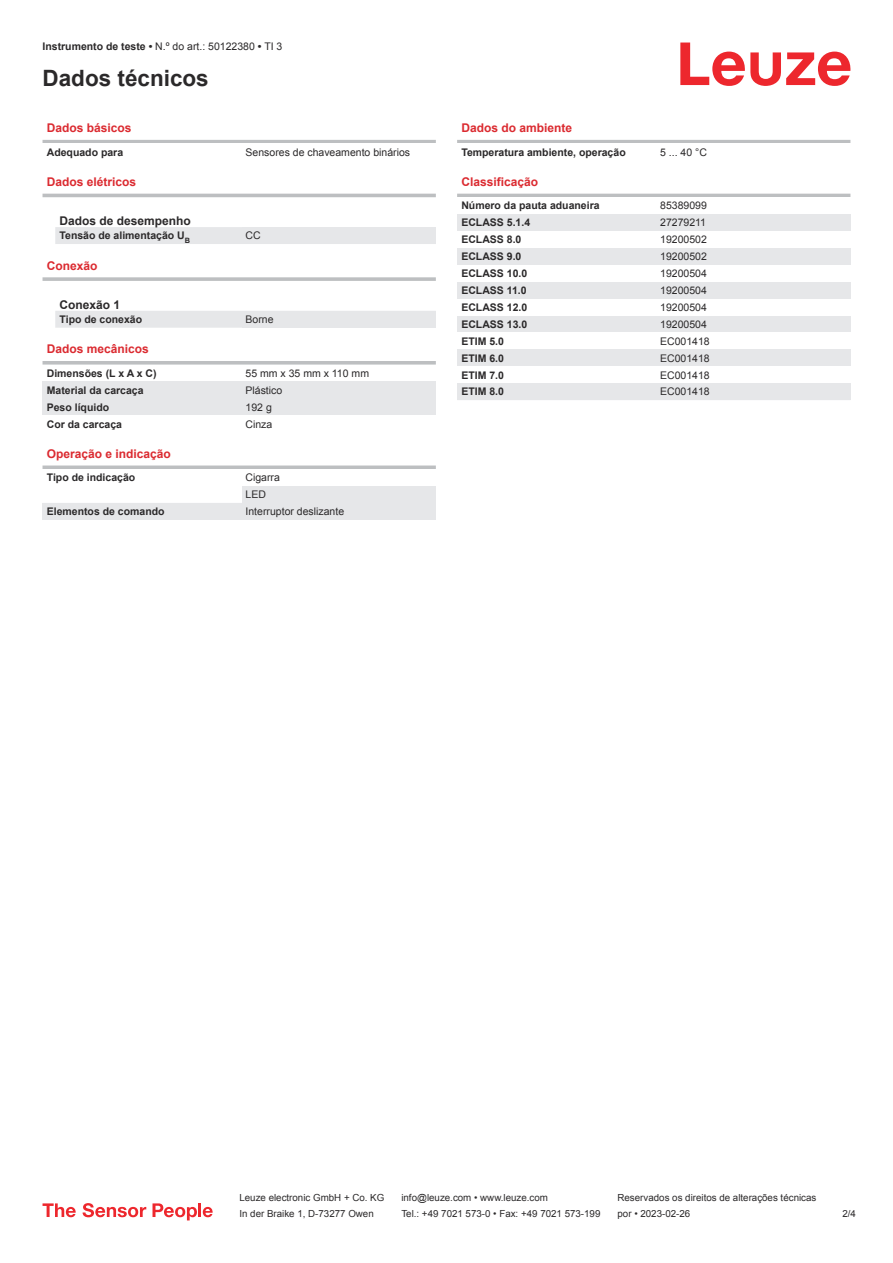
<style>
.page{position:relative;width:893px;height:1263px;background:#fff}
.page>*{position:absolute;margin:0;border:0;box-sizing:border-box;transform-origin:0 0}
.t1{font:700 22.5px "Arial";color:#2b292a}
.t2{font:700 12px "Arial";color:#db2a30}
.t3{font:700 12px "Arial";color:#2b292a}
.t4{font:700 10.5px "Arial";color:#2b292a}
.t5{font:10.5px/17px "Arial";color:#2b292a}
.t6{font:9.75px "Arial";color:#2b292a}
.s1{font-weight:700}
</style>
<div class="page">
<svg style="left:680px;top:43px;width:170px;height:43px"></svg>
<svg style="left:55px;top:227px;width:187px;height:101px"></svg>
<hr style="left:43px;top:140px;width:393px;height:3px;background:#bdbfc1">
<hr style="left:43px;top:194px;width:393px;height:3px;background:#bdbfc1">
<div style="left:242px;top:227px;width:194px;height:17px;background:#e6e7e9"></div>
<div style="left:43px;top:261px;width:393px;height:18px;background:#fff"></div>
<svg style="left:43px;top:277px;width:393px;height:4px;background:#c3c5c7"></svg>
<div style="left:242px;top:311px;width:194px;height:17px;background:#e6e7e9"></div>
<svg style="left:43px;top:361px;width:393px;height:4px;background:#c3c5c7"></svg>
<div style="left:43px;top:381px;width:199px;height:17px;background:#e6e7e9"></div>
<div style="left:242px;top:381px;width:194px;height:17px;background:#e6e7e9"></div>
<div style="left:43px;top:398px;width:199px;height:17px;background:#e6e7e9"></div>
<div style="left:242px;top:398px;width:194px;height:17px;background:#e6e7e9"></div>
<svg style="left:43px;top:465px;width:393px;height:4px;background:#c5c7c9"></svg>
<div style="left:242px;top:486px;width:194px;height:17px;background:#e6e7e9"></div>
<div style="left:43px;top:503px;width:199px;height:17px;background:#e6e7e9"></div>
<div style="left:242px;top:503px;width:194px;height:17px;background:#e6e7e9"></div>
<hr style="left:457px;top:140px;width:393px;height:3px;background:#bdbfc1">
<hr style="left:457px;top:194px;width:393px;height:3px;background:#bdbfc1">
<div style="left:457px;top:214px;width:200px;height:17px;background:#e6e7e9"></div>
<div style="left:657px;top:214px;width:193px;height:17px;background:#e6e7e9"></div>
<div style="left:457px;top:248px;width:200px;height:17px;background:#e6e7e9"></div>
<div style="left:657px;top:248px;width:193px;height:17px;background:#e6e7e9"></div>
<div style="left:457px;top:282px;width:200px;height:17px;background:#e6e7e9"></div>
<div style="left:657px;top:282px;width:193px;height:17px;background:#e6e7e9"></div>
<div style="left:457px;top:316px;width:200px;height:16px;background:#e6e7e9"></div>
<div style="left:657px;top:316px;width:193px;height:16px;background:#e6e7e9"></div>
<div style="left:457px;top:349px;width:200px;height:17px;background:#e6e7e9"></div>
<div style="left:657px;top:349px;width:193px;height:17px;background:#e6e7e9"></div>
<div style="left:457px;top:383px;width:200px;height:17px;background:#e6e7e9"></div>
<div style="left:657px;top:383px;width:193px;height:17px;background:#e6e7e9"></div>
<svg style="left:43px;top:1203px;width:33px;height:14px"></svg>
<svg style="left:83px;top:1203px;width:63px;height:14px"></svg>
<svg style="left:153px;top:1203px;width:44px;height:17px"></svg>
<hr style="left:198px;top:1203px;width:3px;height:14px;background:#ed272d">
<svg style="left:203px;top:1207px;width:10px;height:10px"></svg>
<p class="t5" style="left:43px;top:39px;width:241px"><span class="s1">Instrumento de teste •</span> N.º do art.: 50122380 <span class="s1">•</span> TI 3</p>
<h1 class="t1" style="left:43px;top:70px;width:168px">Dados técnicos</h1>
<p class="t2" style="left:47px;top:123px;width:86px">Dados básicos</p>
<p class="t4" style="left:47px;top:148px;width:78px">Adequado para</p>
<p class="t5" style="left:246px;top:144px;width:166px">Sensores de chaveamento binários</p>
<p class="t2" style="left:47px;top:177px;width:91px">Dados elétricos</p>
<p class="t3" style="left:60px;top:216px;width:133px">Dados de desempenho</p>
<p class="t4" style="left:60px;top:232px;width:132px">Tensão de alimentação U<sub>B</sub></p>
<p class="t5" style="left:246px;top:228px;width:17px">CC</p>
<p class="t2" style="left:47px;top:261px;width:52px">Conexão</p>
<p class="t3" style="left:60px;top:300px;width:62px">Conexão 1</p>
<p class="t4" style="left:60px;top:315px;width:84px">Tipo de conexão</p>
<p class="t5" style="left:246px;top:312px;width:30px">Borne</p>
<p class="t2" style="left:47px;top:345px;width:104px">Dados mecânicos</p>
<p class="t4" style="left:47px;top:369px;width:111px">Dimensões (L x A x C)</p>
<p class="t5" style="left:246px;top:366px;width:125px">55 mm x 35 mm x 110 mm</p>
<p class="t4" style="left:47px;top:386px;width:98px">Material da carcaça</p>
<p class="t5" style="left:246px;top:382px;width:38px">Plástico</p>
<p class="t4" style="left:47px;top:403px;width:64px">Peso líquido</p>
<p class="t5" style="left:246px;top:399px;width:28px">192 g</p>
<p class="t4" style="left:47px;top:420px;width:77px">Cor da carcaça</p>
<p class="t5" style="left:246px;top:416px;width:28px">Cinza</p>
<p class="t2" style="left:47px;top:449px;width:126px">Operação e indicação</p>
<p class="t4" style="left:47px;top:474px;width:90px">Tipo de indicação</p>
<p class="t5" style="left:246px;top:470px;width:36px">Cigarra<br>LED</p>
<p class="t4" style="left:47px;top:507px;width:119px">Elementos de comando</p>
<p class="t5" style="left:246px;top:504px;width:100px">Interruptor deslizante</p>
<p class="t2" style="left:461px;top:123px;width:112px">Dados do ambiente</p>
<p class="t4" style="left:461px;top:148px;width:166px">Temperatura ambiente, operação</p>
<p class="t5" style="left:660px;top:144px;width:48px">5 ... 40 °C</p>
<p class="t2" style="left:461px;top:177px;width:78px">Classificação</p>
<p class="t4" style="left:461px;top:202px;width:140px">Número da pauta aduaneira</p>
<p class="t5" style="left:660px;top:198px;width:48px">85389099</p>
<p class="t4" style="left:461px;top:219px;width:70px">ECLASS 5.1.4</p>
<p class="t5" style="left:660px;top:215px;width:47px">27279211</p>
<p class="t4" style="left:461px;top:236px;width:62px">ECLASS 8.0</p>
<p class="t5" style="left:660px;top:232px;width:48px">19200502</p>
<p class="t4" style="left:461px;top:252px;width:62px">ECLASS 9.0</p>
<p class="t5" style="left:660px;top:249px;width:48px">19200502</p>
<p class="t4" style="left:461px;top:269px;width:67px">ECLASS 10.0</p>
<p class="t5" style="left:660px;top:266px;width:48px">19200504</p>
<p class="t4" style="left:461px;top:286px;width:67px">ECLASS 11.0</p>
<p class="t5" style="left:660px;top:283px;width:48px">19200504</p>
<p class="t4" style="left:461px;top:303px;width:67px">ECLASS 12.0</p>
<p class="t5" style="left:660px;top:300px;width:48px">19200504</p>
<p class="t4" style="left:461px;top:320px;width:67px">ECLASS 13.0</p>
<p class="t5" style="left:660px;top:317px;width:48px">19200504</p>
<p class="t4" style="left:461px;top:337px;width:44px">ETIM 5.0</p>
<p class="t5" style="left:660px;top:333px;width:51px">EC001418</p>
<p class="t4" style="left:461px;top:354px;width:44px">ETIM 6.0</p>
<p class="t5" style="left:660px;top:350px;width:51px">EC001418</p>
<p class="t4" style="left:461px;top:371px;width:44px">ETIM 7.0</p>
<p class="t5" style="left:660px;top:367px;width:51px">EC001418</p>
<p class="t4" style="left:461px;top:388px;width:44px">ETIM 8.0</p>
<p class="t5" style="left:660px;top:384px;width:51px">EC001418</p>
<p class="t6" style="left:239px;top:1194px;width:146px">Leuze electronic GmbH + Co. KG</p>
<p class="t6" style="left:401px;top:1194px;width:148px">info@leuze.com • www.leuze.com</p>
<p class="t6" style="left:617px;top:1194px;width:200px">Reservados os direitos de alterações técnicas</p>
<p class="t6" style="left:239px;top:1210px;width:136px">In der Braike 1, D-73277 Owen</p>
<p class="t6" style="left:401px;top:1210px;width:201px">Tel.: +49 7021 573-0 • Fax: +49 7021 573-199</p>
<p class="t6" style="left:617px;top:1210px;width:74px">por • 2023-02-26</p>
<p class="t6" style="left:842px;top:1210px;width:15px">2 /4</p>
</div>
